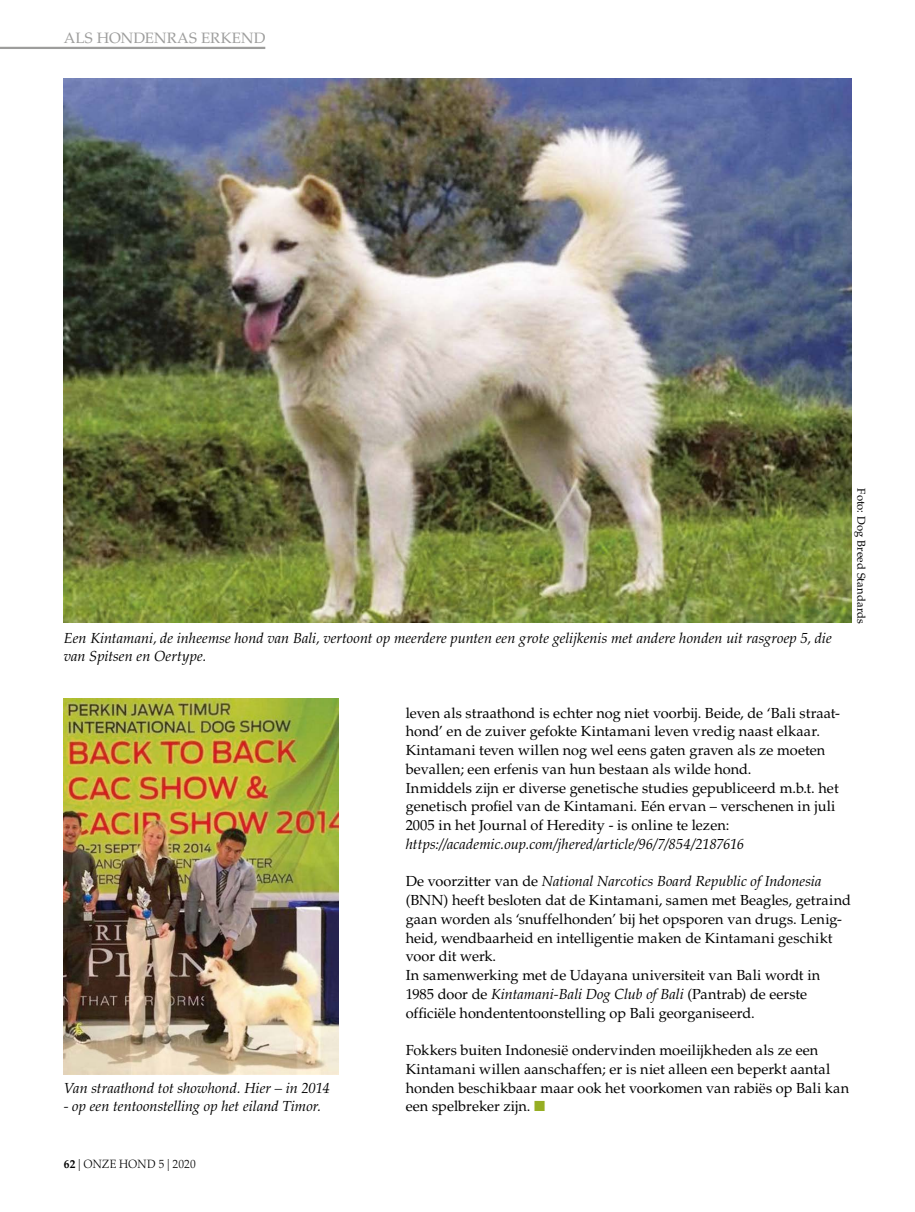
<style>
.page{position:relative;width:915px;height:1212px;background:#fff}
.page>*{position:absolute;margin:0;border:0;box-sizing:border-box;transform-origin:0 0}
.t1{font:15px "Palatino LT Std";letter-spacing:.01em;color:#9d9d9c}
.t2{font:14.55px/18.8px "Palatino LT Std";color:#000}
.t3{font:italic 14.55px/18.8px "Palatino LT Std";letter-spacing:.005em;color:#000}
.t4{font:300 12px "Palatino LT Std";letter-spacing:.005em;color:#000;scale:.95 1}
.t5{font:11.25px "Palatino LT Std";letter-spacing:.01em;color:#000}
.s1{font-weight:700}
.s2{font-style:italic}
.s3{color:#96ae23}
</style>
<div class="page">
<img style="left:64px;top:699px;width:274px;height:375px">
<img style="left:64px;top:79px;width:786px;height:544px">
<hr style="left:0;top:47px;width:265px;height:2px;background:#9d9d9c">
<p class="t1" style="left:64px;top:29px;width:203px">ALS HONDENRAS ERKEND</p>
<p class="t3" style="left:64px;top:629px;width:769px">Een Kintamani, de inheemse hond van Bali, vertoont op meerdere punten een grote gelijkenis met andere honden uit rasgroep 5, die van Spitsen en Oertype.</p>
<p class="t5" style="left:867px;top:488px;width:137px;rotate:90deg">Foto: Dog Breed Standards</p>
<p class="t3" style="left:64px;top:1078px;width:267px">Van straathond tot showhond. Hier – in 2014</p>
<p class="t3" style="left:64px;top:1097px;width:259px">- op een tentoonstelling op het eiland Timor.</p>
<p class="t4" style="left:64px;top:1157px;width:140px"><span class="s1">62</span> | ONZE HOND 5 | 2020</p>
<p class="t2" style="left:405px;top:703px;width:435px">leven als straathond is echter nog niet voorbij. Beide, de ‘Bali straat&shy;hond’ en de zuiver gefokte Kintamani leven vredig naast elkaar.<br>Kintamani teven willen nog wel eens gaten graven als ze moeten bevallen; een erfenis van hun bestaan als wilde hond.<br>Inmiddels zijn er diverse genetische studies gepubliceerd m.b.t. het genetisch profiel van de Kintamani. Eén ervan – verschenen in juli 2005 in het Journal of Heredity - is online te lezen:</p>
<p class="t3" style="left:405px;top:835px;width:340px">https://academic.oup.com/jhered/article/96/7/854/2187616</p>
<p class="t2" style="left:405px;top:872px;width:446px">De voorzitter van de <span class="s2">National Narcotics Board Republic of Indonesia </span>(BNN) heeft besloten dat de Kintamani, samen met Beagles, getraind gaan worden als ‘snuffelhonden’ bij het opsporen van drugs. Lenig&shy;heid, wendbaarheid en intelligentie maken de Kintamani geschikt voor dit werk.<br>In samenwerking met de Udayana universiteit van Bali wordt in 1985 door de <span class="s2">Kintamani-Bali Dog Club of Bali</span> (Pantrab) de eerste officiële hondententoonstelling op Bali georganiseerd.</p>
<p class="t2" style="left:405px;top:1041px;width:445px">Fokkers buiten Indonesië ondervinden moeilijkheden als ze een Kintamani willen aanschaffen; er is niet alleen een beperkt aantal honden beschikbaar maar ook het voorkomen van rabiës op Bali kan een spelbreker zijn. <span class="s3">■</span></p>
</div>
